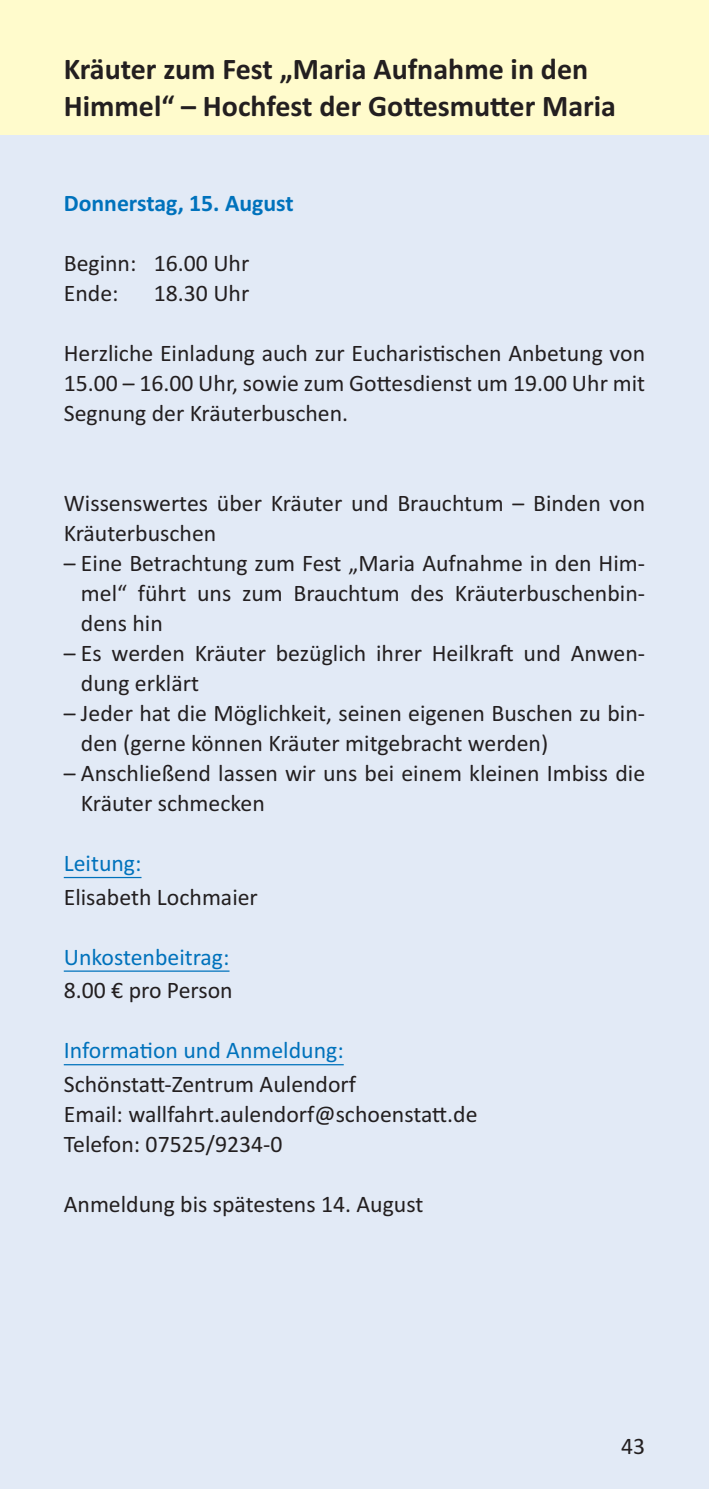
<style>
.page{position:relative;width:709px;height:1489px;background:#fff}
.page>*{position:absolute;margin:0;border:0;box-sizing:border-box;transform-origin:0 0}
.t1{font:700 30px/36.2px "Calibri";color:#231f20}
.t2{font:23.75px/30px "Calibri";color:#231f20}
.t3{font:23.75px "Calibri";color:#0072bc}
.t4{font:700 23.75px "Calibri";color:#0072bc}
</style>
<div class="page">
<div style="left:0;top:0;width:709px;height:1488px;background:#e2eaf6"></div>
<div style="left:0;top:0;width:709px;height:135px;background:#fffbcc"></div>
<hr style="left:64px;top:876px;width:77px;height:2px;background:#0072bc">
<hr style="left:64px;top:970px;width:165px;height:1px;background:#0072bc">
<hr style="left:64px;top:1064px;width:280px;height:1px;background:#0072bc">
<p class="t1" style="left:64px;top:51px;width:554px">Kräuter zum Fest „Maria Aufnahme in den<br>Himmel“ – Hochfest der Gottesmutter Maria</p>
<p class="t4" style="left:64px;top:188px;width:231px">Donnerstag, 15. August</p>
<p class="t2" style="left:64px;top:247px;width:187px">Beginn: 16.00 Uhr<br>Ende:</p>
<p class="t2" style="left:154px;top:277px;width:97px">18.30 Uhr</p>
<p class="t2" style="left:64px;top:337px;width:583px;text-align:justify">Herzliche Einladung auch zur Eucharistischen Anbetung von 15.00 – 16.00 Uhr, sowie zum Gottesdienst um 19.00 Uhr mit Segnung der Kräuterbuschen.</p>
<p class="t2" style="left:64px;top:487px;width:583px">Wissenswertes über Kräuter und Brauchtum – Binden von<br>Kräuterbuschen</p>
<p class="t2" style="left:81px;top:547px;width:565px;text-align:justify;text-indent:-17px">– Eine Betrachtung zum Fest „Maria Aufnahme in den Him&shy;mel“ führt uns zum Brauchtum des Kräuterbuschenbin&shy;dens hin</p>
<p class="t2" style="left:81px;top:637px;width:565px;text-indent:-17px">– Es werden Kräuter bezüglich ihrer Heilkraft und Anwen&shy;dung erklärt</p>
<p class="t2" style="left:81px;top:697px;width:565px;text-indent:-17px">– Jeder hat die Möglichkeit, seinen eigenen Buschen zu bin&shy;den (gerne können Kräuter mitgebracht werden)</p>
<p class="t2" style="left:81px;top:757px;width:565px;text-indent:-17px">– Anschließend lassen wir uns bei einem kleinen Imbiss die<br>Kräuter schmecken</p>
<p class="t3" style="left:64px;top:848px;width:79px">Leitung:</p>
<p class="t2" style="left:64px;top:881px;width:196px">Elisabeth Lochmaier</p>
<p class="t3" style="left:64px;top:942px;width:167px">Unkostenbeitrag:</p>
<p class="t2" style="left:64px;top:974px;width:170px">8.00 € pro Person</p>
<p class="t3" style="left:64px;top:1035px;width:281px">Information und Anmeldung:</p>
<p class="t2" style="left:64px;top:1068px;width:415px">Schönstatt-Zentrum Aulendorf<br>Email: wallfahrt.aulendorf@schoenstatt.de<br>Telefon: 07525/9234-0</p>
<p class="t2" style="left:64px;top:1188px;width:361px">Anmeldung bis spätestens 14. August</p>
<p class="t2" style="left:621px;top:1430px;width:26px">43</p>
</div>
